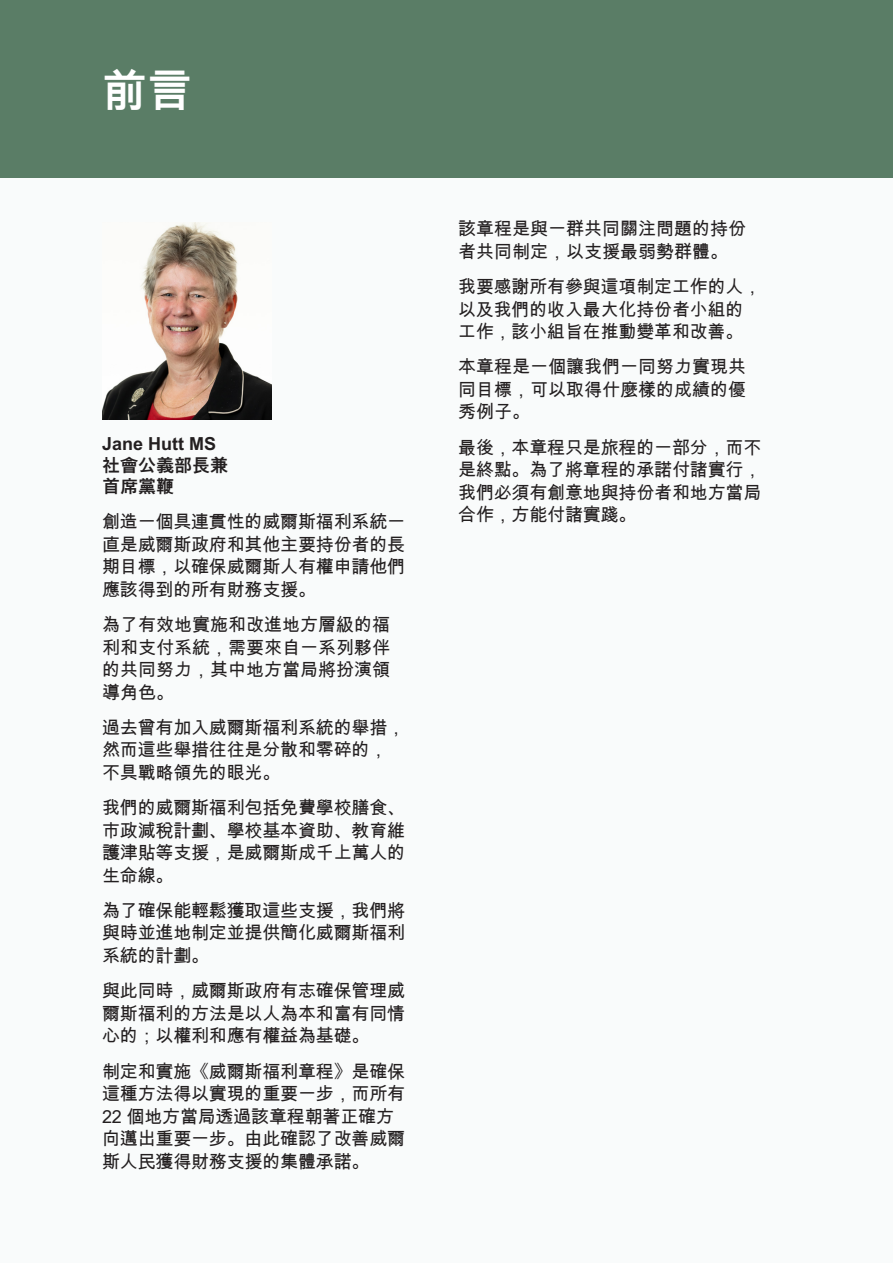
<style>
.page{position:relative;width:893px;height:1263px;background:#fff}
.page>*{position:absolute;margin:0;border:0;box-sizing:border-box;transform-origin:0 0}
.Main_body_copy{font:700 45px "Arial Unicode MS";color:#fff}
.Main_body_copy-2{font:18px/22.5px "Arial Unicode MS";letter-spacing:-.01em;color:#231f20;text-align:justify}
.Main_body_copy-3{font:700 18px/21.6px "Arial Unicode MS";color:#231f20}
</style>
<div class="page">
<div style="left:0;top:0;width:893px;height:179px;background:#5a7d66"></div>
<div style="left:0;top:179px;width:893px;height:1084px;background:#f9fbfb"></div>
<img style="left:102px;top:222px;width:169px;height:198px">
<p class="Main_body_copy" style="left:102px;top:58px;width:91px">前言</p>
<p class="Main_body_copy-3" style="left:102px;top:433px;width:127px">Jane Hutt MS社會公義部長兼首席黨鞭</p>
<p class="Main_body_copy-2" style="left:102px;top:510px;width:305px">創造一個具連貫性的威爾斯福利系統一直是威爾斯政府和其他主要持份者的長期目標，以確保威爾斯人有權申請他們應該得到的所有財務支援。</p>
<p class="Main_body_copy-2" style="left:102px;top:613px;width:289px">為了有效地實施和改進地方層級的福利和支付系統，需要來自一系列夥伴的共同努力，其中地方當局將扮演領導角色。</p>
<p class="Main_body_copy-2" style="left:102px;top:716px;width:305px;text-align:left">過去曾有加入威爾斯福利系統的舉措，然而這些舉措往往是分散和零碎的，不具戰略領先的眼光。</p>
<p class="Main_body_copy-2" style="left:102px;top:796px;width:305px">我們的威爾斯福利包括免費學校膳食、市政減稅計劃、學校基本資助、教育維護津貼等支援，是威爾斯成千上萬人的生命線。</p>
<p class="Main_body_copy-2" style="left:102px;top:899px;width:305px">為了確保能輕鬆獲取這些支援，我們將與時並進地制定並提供簡化威爾斯福利系統的計劃。</p>
<p class="Main_body_copy-2" style="left:102px;top:979px;width:305px">與此同時，威爾斯政府有志確保管理威爾斯福利的方法是以人為本和富有同情心的；以權利和應有權益為基礎。</p>
<p class="Main_body_copy-2" style="left:102px;top:1059px;width:305px;text-align:left">制定和實施《威爾斯福利章程》是確保這種方法得以實現的重要一步，而所有<br>22 個地方當局透過該章程朝著正確方向邁出重要一步。由此確認了改善威爾斯人民獲得財務支援的集體承諾。</p>
<p class="Main_body_copy-2" style="left:458px;top:217px;width:289px">該章程是與一群共同關注問題的持份者共同制定，以支援最弱勢群體。</p>
<p class="Main_body_copy-2" style="left:458px;top:275px;width:304px;text-align:left">我要感謝所有參與這項制定工作的人，以及我們的收入最大化持份者小組的工作，該小組旨在推動變革和改善。</p>
<p class="Main_body_copy-2" style="left:458px;top:355px;width:289px">本章程是一個讓我們一同努力實現共同目標，可以取得什麼樣的成績的優秀例子。</p>
<p class="Main_body_copy-2" style="left:458px;top:436px;width:305px">最後，本章程只是旅程的一部分，而不是終點。為了將章程的承諾付諸實行，我們必須有創意地與持份者和地方當局合作，方能付諸實踐。</p>
</div>
